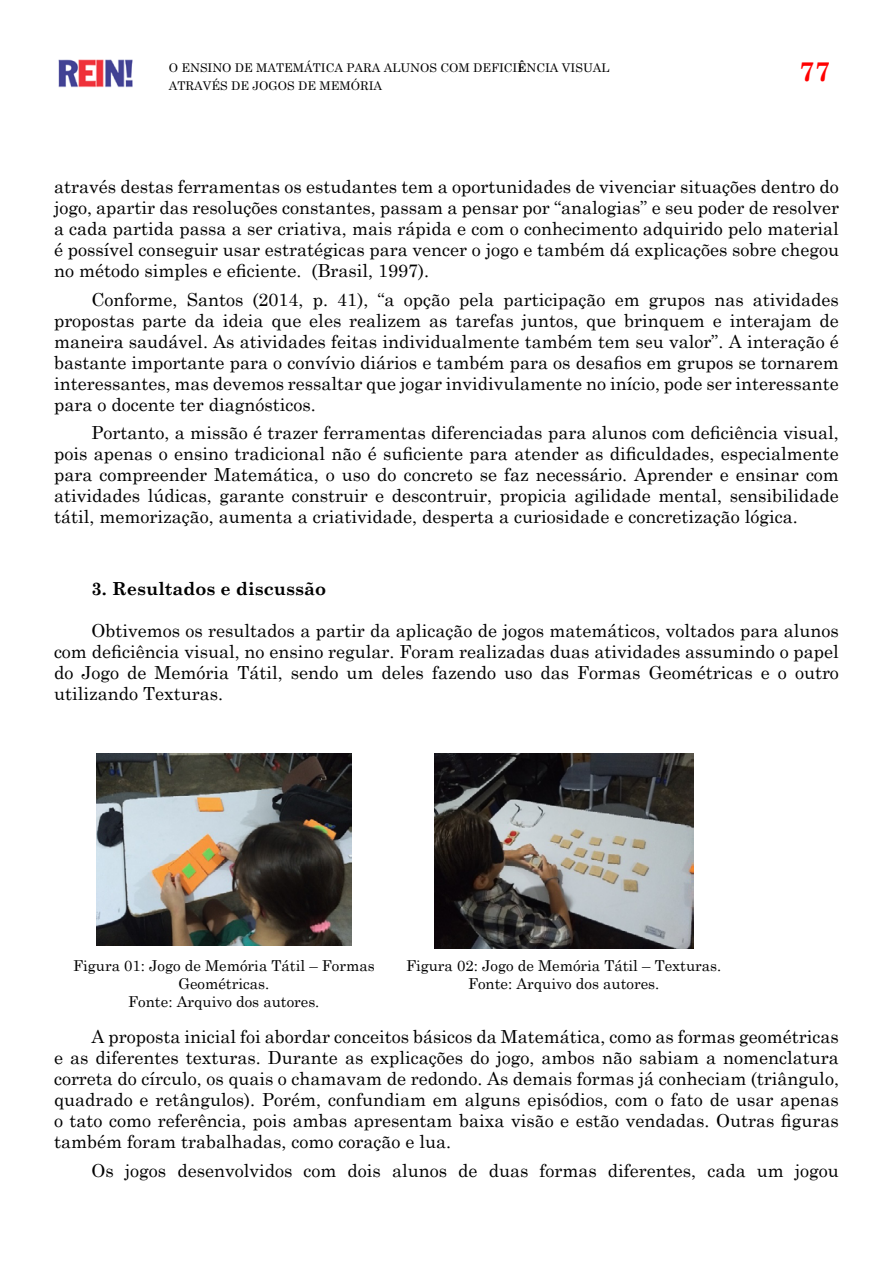
<style>
.page{position:relative;width:893px;height:1263px;background:#fff}
.page>*{position:absolute;margin:0;border:0;box-sizing:border-box;transform-origin:0 0}
.t1{font:700 27px "Century Schoolbook";color:#f00}
.t2{font:18px/21px "Century Schoolbook";color:#000;text-align:justify}
.t3{font:700 18px "Century Schoolbook";color:#000}
.t4{font:15px/18px "Century Schoolbook";color:#000;text-align:center}
.t5{font:12px/18px "Century Schoolbook";color:#000}
.s1{font-weight:700}
</style>
<div class="page">
<img style="left:58px;top:59px;width:75px;height:29px">
<img style="left:96px;top:754px;width:255px;height:191px">
<img style="left:434px;top:754px;width:259px;height:194px">
<p class="t5" style="left:169px;top:57px;width:442px">O ENSINO DE MATEMÁTICA PARA ALUNOS COM DEFICI<span class="s1">Ê</span>NCIA VISUAL<br>ATRAVÉS DE JOGOS DE MEMÓRIA</p>
<h1 class="t1" style="left:799px;top:51px;width:32px">77</h1>
<p class="t2" style="left:54px;top:175px;width:786px">através destas ferramentas os estudantes tem a oportunidades de vivenciar situações dentro do jogo, apartir das resoluções constantes, passam a pensar por “analogias” e seu poder de resolver a cada partida passa a ser criativa, mais rápida e com o conhecimento adquirido pelo material é possível conseguir usar estratégicas para vencer o jogo e também dá explicações sobre chegou no método simples e eficiente. (Brasil, 1997).</p>
<p class="t2" style="left:54px;top:287px;width:786px;text-indent:37px">Conforme, Santos (2014, p. 41), “a opção pela participação em grupos nas atividades propostas parte da ideia que eles realizem as tarefas juntos, que brinquem e interajam de maneira saudável. As atividades feitas individualmente também tem seu valor”. A interação é bastante importante para o convívio diários e também para os desafios em grupos se tornarem interessantes, mas devemos ressaltar que jogar invidivulamente no início, pode ser interessante para o docente ter diagnósticos.</p>
<p class="t2" style="left:54px;top:421px;width:786px;text-indent:37px">Portanto, a missão é trazer ferramentas diferenciadas para alunos com deficiência visual, pois apenas o ensino tradicional não é suficiente para atender as dificuldades, especialmente para compreender Matemática, o uso do concreto se faz necessário. Aprender e ensinar com atividades lúdicas, garante construir e descontruir, propicia agilidade mental, sensibilidade tátil, memorização, aumenta a criatividade, desperta a curiosidade e concretização lógica.</p>
<p class="t3" style="left:91px;top:575px;width:236px">3. Resultados e discussão</p>
<p class="t2" style="left:54px;top:619px;width:786px;text-indent:37px">Obtivemos os resultados a partir da aplicação de jogos matemáticos, voltados para alunos com deficiência visual, no ensino regular. Foram realizadas duas atividades assumindo o papel do Jogo de Memória Tátil, sendo um deles fazendo uso das Formas Geométricas e o outro utilizando Texturas.</p>
<p class="t4" style="left:73px;top:955px;width:303px">Figura 01: Jogo de Memória Tátil – Formas<br>Geométricas.<br>Fonte: Arquivo dos autores.</p>
<p class="t4" style="left:406px;top:955px;width:317px">Figura 02: Jogo de Memória Tátil – Texturas.<br>Fonte: Arquivo dos autores.</p>
<p class="t2" style="left:54px;top:1024px;width:786px;text-indent:37px">A proposta inicial foi abordar conceitos básicos da Matemática, como as formas geométricas e as diferentes texturas. Durante as explicações do jogo, ambos não sabiam a nomenclatura correta do círculo, os quais o chamavam de redondo. As demais formas já conheciam (triângulo, quadrado e retângulos). Porém, confundiam em alguns episódios, com o fato de usar apenas o tato como referência, pois ambas apresentam baixa visão e estão vendadas. Outras figuras também foram trabalhadas, como coração e lua.</p>
<p class="t2" style="left:92px;top:1158px;width:749px">Os jogos desenvolvidos com dois alunos de duas formas diferentes, cada um jogou</p>
</div>
